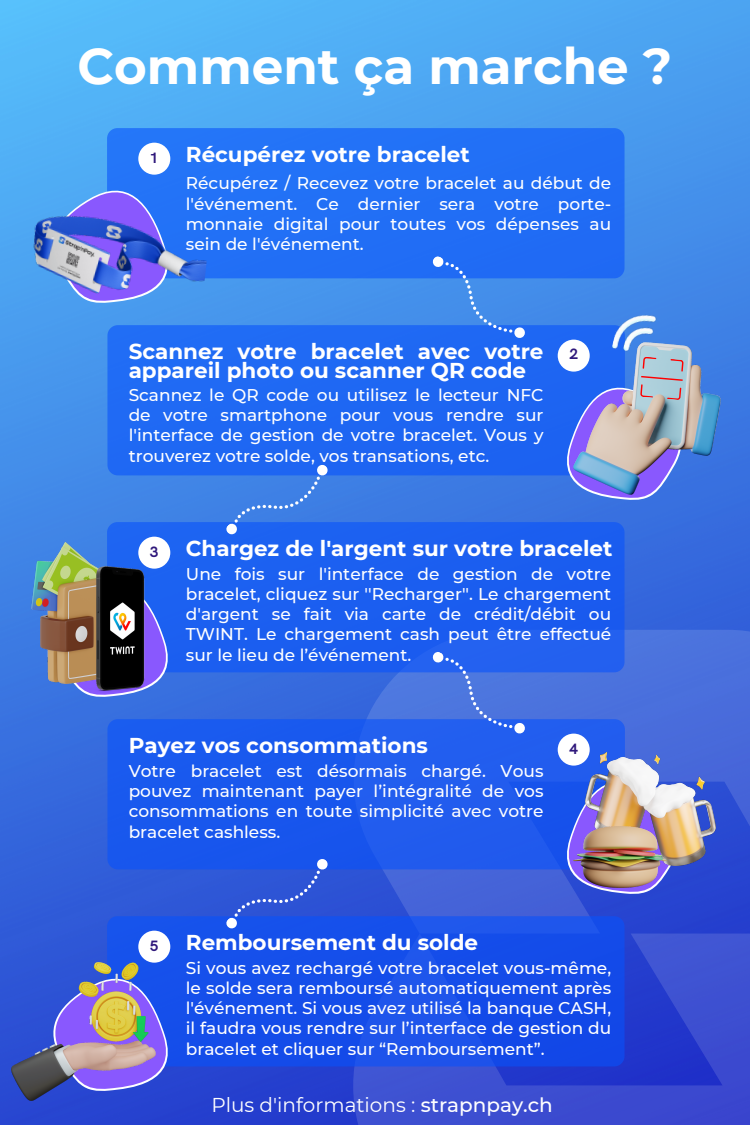
<style>
.page{position:relative;width:750px;height:1125px;background:#fff}
.page>*{position:absolute;margin:0;border:0;box-sizing:border-box;transform-origin:0 0}
.t1{font:700 50px "Montserrat";color:#fff}
.t2{font:700 21.5px/18.8px "Montserrat";color:#fff}
.t3{font:20px "Montserrat";color:#fff}
.t4{font:500 17px/20.2px "Montserrat";color:#fff;text-align:justify}
.t5{font:700 15.1px "HK Grotesk";color:#2f187b}
.s1{font-weight:500}
</style>
<div class="page">
<img style="left:0;top:0;width:750px;height:1125px">
<div style="left:107px;top:325px;width:518px;height:150px;background:#1e67f3;border-radius:10px"></div>
<div style="left:107px;top:128px;width:518px;height:150px;background:#226ff5;border-radius:10px"></div>
<div style="left:138px;top:143px;width:32px;height:32px;background:#fff;border-radius:50%"></div>
<div style="left:558px;top:340px;width:32px;height:32px;background:#fff;border-radius:50%"></div>
<svg style="left:352px;top:630px;width:398px;height:304px"></svg>
<svg style="left:352px;top:934px;width:398px;height:191px;fill:#3c4ccf"></svg>
<div style="left:107px;top:719px;width:518px;height:150px;background:#1a5aee;border-radius:10px"></div>
<svg style="left:555px;top:804px;width:134px;height:92px"></svg>
<div style="left:107px;top:522px;width:518px;height:150px;background:#1b5ef0;border-radius:10px"></div>
<div style="left:138px;top:537px;width:32px;height:32px;background:#fff;border-radius:50%"></div>
<svg style="left:46px;top:630px;width:134px;height:69px"></svg>
<svg style="left:431px;top:651px;width:96px;height:83px"></svg>
<div style="left:558px;top:734px;width:32px;height:32px;background:#fff;border-radius:50%"></div>
<svg style="left:224px;top:464px;width:106px;height:71px"></svg>
<div style="left:107px;top:916px;width:518px;height:150px;background:#154eea;border-radius:10px"></div>
<div style="left:138px;top:931px;width:32px;height:32px;background:#fff;border-radius:50%"></div>
<svg style="left:155px;top:1011px;width:25px;height:82px"></svg>
<img style="left:11px;top:963px;width:144px;height:137px">
<img style="left:31px;top:543px;width:84px;height:141px">
<img style="left:583px;top:343px;width:138px;height:152px">
<img style="left:585px;top:753px;width:131px;height:112px">
<img style="left:574px;top:826px;width:93px;height:62px">
<img style="left:611px;top:305px;width:50px;height:52px">
<img style="left:81px;top:567px;width:80px;height:126px">
<svg style="left:555px;top:357px;width:134px;height:145px"></svg>
<img style="left:0;top:150px;width:216px;height:202px">
<svg style="left:224px;top:859px;width:106px;height:70px"></svg>
<svg style="left:431px;top:256px;width:96px;height:82px"></svg>
<p class="t1" style="left:78px;top:35px;width:596px">Comment ça marche ?</p>
<h2 class="t5" style="left:150px;top:149px;width:10px">1</h2>
<p class="t2" style="left:186px;top:145px;width:285px">Récupérez votre bracelet</p>
<p class="t4" style="left:186px;top:173px;width:427px">Récupérez / Recevez votre bracelet au début de l'événement. Ce dernier sera votre porte&shy;monnaie digital pour toutes vos dépenses au sein de l'événement.</p>
<h1 class="t2" style="left:129px;top:342px;width:416px">Scannez votre bracelet avec votre appareil photo ou scanner QR code</h1>
<p class="t4" style="left:129px;top:385px;width:416px">Scannez le QR code ou utilisez le lecteur NFC de votre smartphone pour vous rendre sur l'interface de gestion de votre bracelet. Vous y trouverez votre solde, vos transations, etc.</p>
<p class="t5" style="left:569px;top:346px;width:10px">2</p>
<p class="t5" style="left:150px;top:543px;width:10px">3</p>
<p class="t2" style="left:186px;top:539px;width:428px">Chargez de l'argent sur votre bracelet</p>
<p class="t4" style="left:186px;top:563px;width:427px">Une fois sur l'interface de gestion de votre bracelet, cliquez sur ''Recharger''. Le chargement d'argent se fait via carte de crédit/débit ou TWINT. Le chargement cash peut être effectué sur le lieu de l’événement.</p>
<h2 class="t2" style="left:129px;top:736px;width:301px">Payez vos consommations</h2>
<p class="t4" style="left:129px;top:761px;width:416px">Votre bracelet est désormais chargé. Vous pouvez maintenant payer l’intégralité de vos consommations en toute simplicité avec votre bracelet cashless.</p>
<p class="t5" style="left:569px;top:740px;width:10px">4</p>
<p class="t5" style="left:150px;top:937px;width:10px">5</p>
<p class="t2" style="left:186px;top:933px;width:294px">Remboursement du solde</p>
<p class="t4" style="left:186px;top:957px;width:427px">Si vous avez rechargé votre bracelet vous-même, le solde sera remboursé automatiquement après l'événement. Si vous avez utilisé la banque CASH, il faudra vous rendre sur l’interface de gestion du bracelet et cliquer sur “Remboursement”.</p>
<p class="t3" style="left:211px;top:1092px;width:343px">Plus d'informations : <span class="s1">strapnpay.ch</span></p>
</div>
